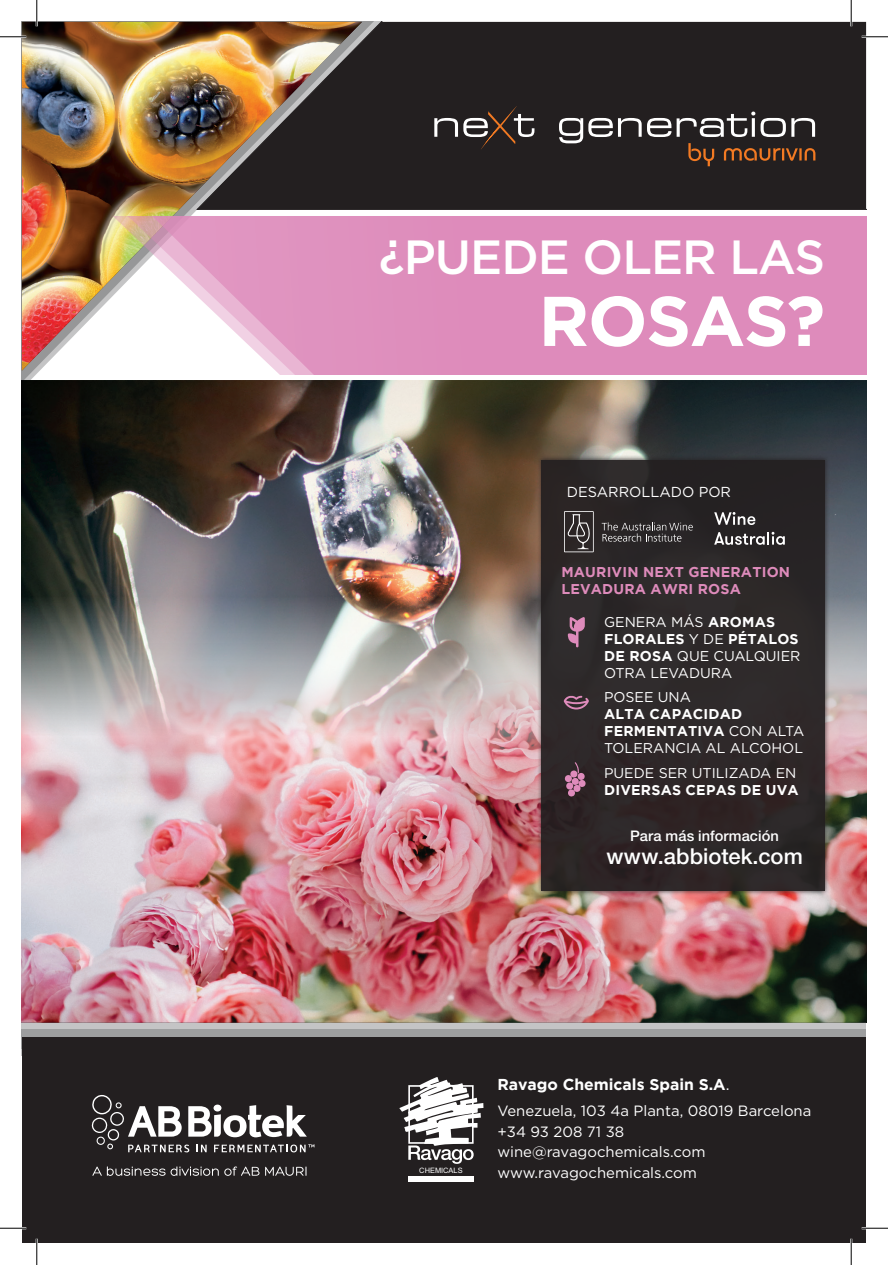
<style>
.page{position:relative;width:888px;height:1265px;background:#fff}
.page>*{position:absolute;margin:0;border:0;box-sizing:border-box;transform-origin:0 0}
.t1{font:700 70.17px "Gotham";letter-spacing:-.02em;color:#fff}
.t2{font:500 47.95px "Gotham";letter-spacing:-.02em;color:#fff}
.t3{font:500 21.88px "Helvetica Neue LT Pro";color:#fff}
.t4{font:700 15.75px "Gotham";color:#fff}
.t5{font:14.88px/20.7px "Gotham";color:#fff}
.t6{font:500 14.7px "Helvetica Neue LT Pro";letter-spacing:.005em;color:#fff}
.t7{font:14.53px "Gotham";color:#fff}
.t8{font:14.17px/17px "Gotham";color:#fff}
.t9{font:700 14.17px/17px "Gotham";letter-spacing:.015em;color:#de8bbb}
.t10{font:700 14.17px "Gotham";letter-spacing:.015em;color:#fff}
.t11{font:7.35px "Arial";color:#fff}
.s1{font-weight:700}
.s2{font-weight:400}
</style>
<div class="page">
<div style="left:542px;top:22px;width:323px;height:188px;background:#231f20"></div>
<svg style="left:22px;top:22px;width:520px;height:358px;background:#413d3e"></svg>
<img style="left:22px;top:22px;width:340px;height:348px">
<svg style="left:558px;top:111px;width:257px;height:55px;background:#473f3c"></svg>
<svg style="left:434px;top:104px;width:100px;height:48px;background:#413a38"></svg>
<svg style="left:128px;top:216px;width:737px;height:158px;background:#e199c2"></svg>
<img style="left:22px;top:751px;width:843px;height:270px">
<div style="left:22px;top:1021px;width:843px;height:34px;background:linear-gradient(to right,#c4c4c5,#c4c4c5)"></div>
<div style="left:22px;top:1028px;width:843px;height:20px;background:#9d9e9f"></div>
<div style="left:22px;top:1037px;width:843px;height:205px;background:#231f20"></div>
<svg style="left:92px;top:1166px;width:214px;height:9px"></svg>
<svg style="left:92px;top:1095px;width:222px;height:57px"></svg>
<img style="left:22px;top:380px;width:843px;height:371px">
<div style="left:537px;top:455px;width:292px;height:440px;background:#231f20;opacity:.83"></div>
<div style="left:541px;top:460px;width:283px;height:430px;background:#2e2728"></div>
<svg style="left:564px;top:511px;width:29px;height:41px"></svg>
<svg style="left:601px;top:522px;width:91px;height:19px"></svg>
<svg style="left:563px;top:695px;width:25px;height:14px"></svg>
<svg style="left:564px;top:762px;width:21px;height:34px"></svg>
<svg style="left:714px;top:512px;width:41px;height:13px"></svg>
<svg style="left:714px;top:531px;width:70px;height:13px"></svg>
<svg style="left:567px;top:617px;width:17px;height:30px"></svg>
<div style="left:408px;top:1175px;width:65px;height:6px;background:#fff"></div>
<svg style="left:399px;top:1077px;width:84px;height:86px"></svg>
<hr style="left:0;top:36px;width:26px;height:2px;background:#fff">
<hr style="left:861px;top:36px;width:26px;height:2px;background:#fff">
<hr style="left:0;top:1226px;width:26px;height:2px;background:#fff">
<hr style="left:861px;top:1226px;width:26px;height:2px;background:#fff">
<hr style="left:36px;top:0;width:2px;height:26px;background:#fff">
<hr style="left:36px;top:1238px;width:2px;height:26px;background:#fff">
<hr style="left:849px;top:0;width:2px;height:26px;background:#fff">
<hr style="left:849px;top:1238px;width:2px;height:26px;background:#fff">
<svg style="left:0;top:36px;width:26px;height:1px"></svg>
<svg style="left:861px;top:36px;width:26px;height:1px"></svg>
<svg style="left:0;top:1227px;width:26px;height:1px"></svg>
<svg style="left:861px;top:1227px;width:26px;height:1px"></svg>
<svg style="left:36px;top:0;width:1px;height:26px"></svg>
<svg style="left:36px;top:1238px;width:1px;height:26px"></svg>
<svg style="left:850px;top:0;width:1px;height:26px"></svg>
<svg style="left:850px;top:1238px;width:1px;height:26px"></svg>
<h2 class="t2" style="left:378px;top:230px;width:447px">¿PUEDE OLER LAS</h2>
<h1 class="t1" style="left:538px;top:280px;width:288px">ROSAS?</h1>
<p class="t7" style="left:566px;top:483px;width:166px">DESARROLLADO POR</p>
<p class="t9" style="left:561px;top:563px;width:230px">MAURIVIN NEXT GENERATION<br>LEVADURA AWRI ROSA</p>
<p class="t8" style="left:603px;top:612px;width:198px">GENERA MÁS <span class="s1">AROMAS<br>FLORALES</span> Y DE <span class="s1">PÉTALOS<br>DE ROSA</span> QUE CUALQUIER<br>OTRA LEVADURA</p>
<p class="t8" style="left:603px;top:688px;width:88px">POSEE UNA</p>
<p class="t8" style="left:603px;top:705px;width:202px"><span class="s1">ALTA CAPACIDAD<br>FERMENTATIVA</span> CON ALTA<br>TOLERANCIA AL ALCOHOL</p>
<p class="t8" style="left:603px;top:764px;width:194px">PUEDE SER UTILIZADA EN</p>
<p class="t10" style="left:604px;top:781px;width:196px">DIVERSAS CEPAS DE UVA</p>
<p class="t6" style="left:630px;top:826px;width:150px">Para más información</p>
<h3 class="t3" style="left:606px;top:842px;width:198px">www.abbiotek.com</h3>
<p class="t4" style="left:497px;top:1075px;width:234px">Ravago Chemicals Spain S.A<span class="s2">.</span></p>
<p class="t5" style="left:497px;top:1099px;width:315px">Venezuela, 103 4a Planta, 08019 Barcelona +34 93 208 71 38 wine@ravagochemicals.com</p>
<p class="t11" style="left:419px;top:1164px;width:45px">CHEMICALS</p>
<p class="t5" style="left:497px;top:1161px;width:201px">www.ravagochemicals.com</p>
</div>
